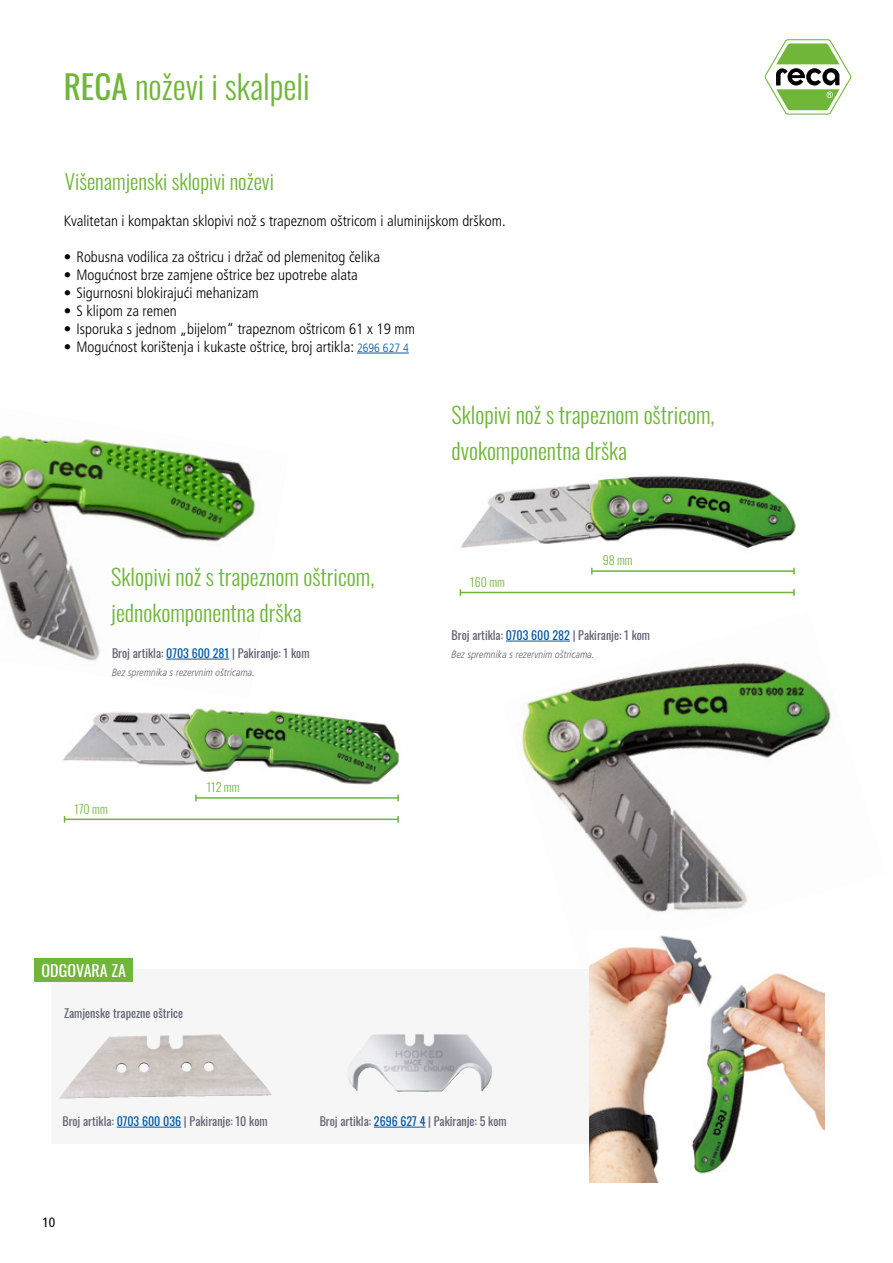
<style>
.page{position:relative;width:893px;height:1263px;background:#fff}
.page>*{position:absolute;margin:0;border:0;box-sizing:border-box;transform-origin:0 0}
.t1{font:300 33px "Oswald";color:#6fb639}
.t2{font:300 22.5px/36px "Oswald";color:#6fb639}
.t3{font:300 21px "Oswald";color:#6fb639}
.t4{font:16.05px "Oswald";color:#fff}
.t5{font:300 condensed 15px "Frutiger LT Pro";color:#000}
.t6{font:condensed 13.5px "Frutiger LT Pro";color:#000}
.t7{font:12px "Oswald";color:#606374}
.t8{font:300 12px "Oswald";color:#6fb639}
.t9{font:italic 300 condensed 10.5px "Frutiger LT Pro";color:#606374}
.s1{font-weight:400}
.s2{font-size:12px;color:#0058a5}
.s3{color:#0058a5}
</style>
<div class="page">
<img style="left:505px;top:640px;width:328px;height:272px">
<img style="left:0;top:435px;width:256px;height:226px">
<hr style="left:166px;top:659px;width:63px;height:1px;background:#0058a5">
<hr style="left:506px;top:641px;width:64px;height:1px;background:#0058a5">
<hr style="left:357px;top:353px;width:52px;height:1px;background:#0058a5">
<img style="left:63px;top:708px;width:337px;height:77px">
<img style="left:461px;top:475px;width:335px;height:74px">
<hr style="left:65px;top:818px;width:333px;height:2px;background:#6fb639">
<svg style="left:397px;top:816px;width:2px;height:7px"></svg>
<hr style="left:460px;top:592px;width:334px;height:1px;background:#6fb639">
<svg style="left:793px;top:589px;width:2px;height:7px"></svg>
<hr style="left:196px;top:797px;width:202px;height:2px;background:#6fb639">
<svg style="left:195px;top:794px;width:2px;height:7px"></svg>
<svg style="left:397px;top:794px;width:2px;height:7px"></svg>
<hr style="left:592px;top:570px;width:202px;height:2px;background:#6fb639">
<div style="left:51px;top:969px;width:761px;height:174px;background:#f6f6f6"></div>
<img style="left:60px;top:1034px;width:212px;height:64px">
<img style="left:348px;top:1034px;width:133px;height:58px">
<img style="left:590px;top:935px;width:234px;height:247px">
<hr style="left:117px;top:1127px;width:64px;height:1px;background:#0058a5">
<hr style="left:374px;top:1127px;width:51px;height:1px;background:#0058a5">
<svg style="left:764px;top:39px;width:88px;height:76px"></svg>
<div style="left:34px;top:958px;width:99px;height:24px;background:#6fb639"></div>
<h1 class="t1" style="left:64px;top:57px;width:248px"><span class="s1">RECA</span> noževi i skalpeli</h1>
<h3 class="t3" style="left:65px;top:163px;width:211px">Višenamjenski sklopivi noževi</h3>
<p class="t5" style="left:64px;top:212px;width:443px">Kvalitetan i kompaktan sklopivi nož s trapeznom oštricom i aluminijskom drškom.</p>
<p class="t5" style="left:64px;top:248px;width:318px">• Robusna vodilica za oštricu i držač od plemenitog čelika</p>
<p class="t5" style="left:64px;top:266px;width:296px">• Mogućnost brze zamjene oštrice bez upotrebe alata</p>
<p class="t5" style="left:64px;top:284px;width:197px">• Sigurnosni blokirajući mehanizam</p>
<p class="t5" style="left:64px;top:302px;width:115px">• S klipom za remen</p>
<p class="t5" style="left:64px;top:320px;width:353px">• Isporuka s jednom „bijelom“ trapeznom oštricom 61 x 19 mm</p>
<p class="t5" style="left:64px;top:338px;width:347px">• Mogućnost korištenja i kukaste oštrice, broj artikla: <span class="s2">2696 627 4</span></p>
<h2 class="t2" style="left:111px;top:556px;width:265px">Sklopivi nož s trapeznom oštricom, jednokomponentna drška</h2>
<p class="t7" style="left:112px;top:642px;width:199px">Broj artikla: <span class="s3">0703 600 281</span> | Pakiranje: 1 kom</p>
<p class="t9" style="left:112px;top:666px;width:145px">Bez spremnika s rezervnim oštricama.</p>
<p class="t8" style="left:74px;top:799px;width:35px">170 mm</p>
<p class="t8" style="left:207px;top:777px;width:34px">112 mm</p>
<p class="t4" style="left:42px;top:956px;width:86px">ODGOVARA ZA</p>
<p class="t7" style="left:64px;top:1002px;width:120px">Zamjenske trapezne oštrice</p>
<h2 class="t2" style="left:451px;top:394px;width:265px">Sklopivi nož s trapeznom oštricom, dvokomponentna drška</h2>
<p class="t8" style="left:470px;top:572px;width:36px">160 mm</p>
<p class="t8" style="left:603px;top:550px;width:31px">98 mm</p>
<p class="t7" style="left:452px;top:624px;width:200px">Broj artikla: <span class="s3">0703 600 282</span> | Pakiranje: 1 kom</p>
<p class="t9" style="left:452px;top:648px;width:145px">Bez spremnika s rezervnim oštricama.</p>
<p class="t7" style="left:62px;top:1110px;width:207px">Broj artikla: <span class="s3">0703 600 036</span> | Pakiranje: 10 kom</p>
<p class="t7" style="left:320px;top:1110px;width:188px">Broj artikla: <span class="s3">2696 627 4</span> | Pakiranje: 5 kom</p>
<p class="t6" style="left:43px;top:1214px;width:14px">10</p>
</div>
